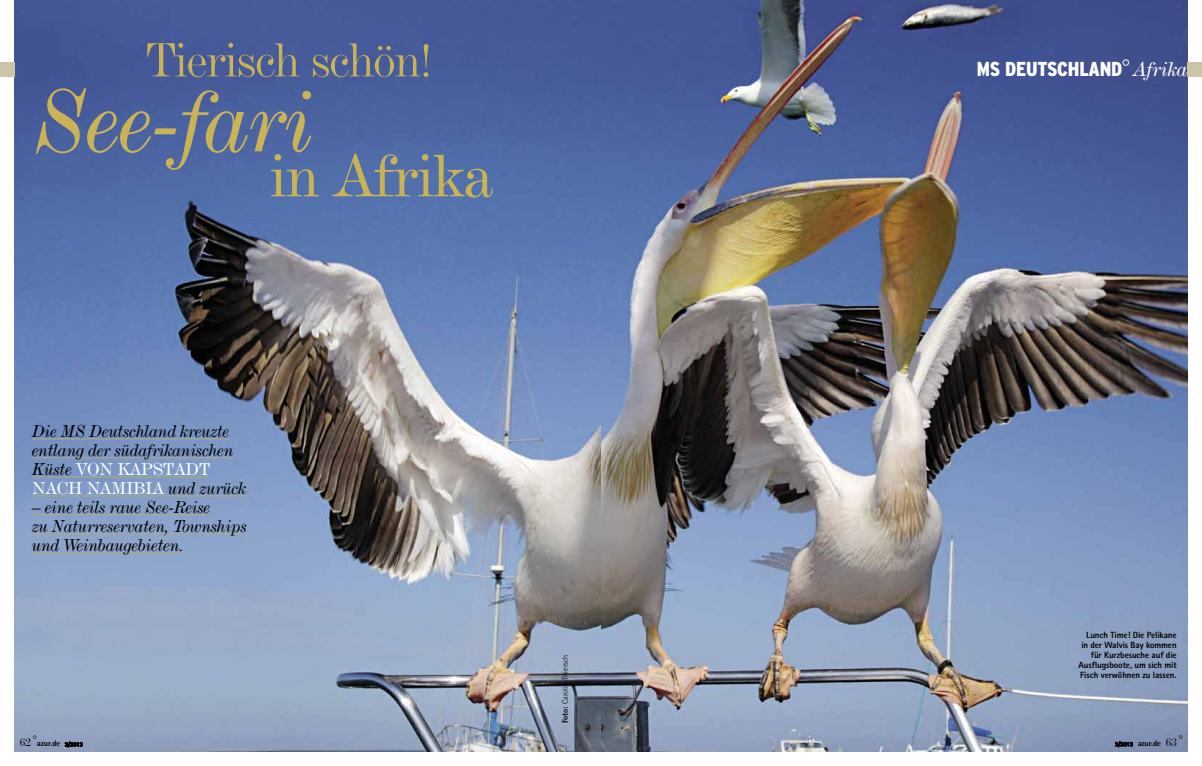
<style>
.page{position:relative;width:1202px;height:766px;background:#fff}
.page>*{position:absolute;margin:0;border:0;box-sizing:border-box;transform-origin:0 0}
.t1{font:92px "De Vinne BT Italic Text";letter-spacing:-.01em;color:#c9b356}
.t2{font:63px "De Vinne BT Text";letter-spacing:-.02em;color:#c9b356}
.t3{font:50px "De Vinne BT";letter-spacing:-.025em;color:#c9b356}
.t4{font:900 condensed 20.1px "Interstate";letter-spacing:-.01em;color:#fff}
.t5{font:18px/19px "De Vinne BT Italic Text";letter-spacing:-.01em;color:#000}
.t6{font:18px/19px "De Vinne BT Text";letter-spacing:-.01em;color:#fff}
.t7{font:12px "De Vinne BT";color:#000}
.t8{font:800 9px/10px "Rotis Sans Serif";letter-spacing:-.01em;color:#000;text-align:right}
.t9{font:800 8px "Rotis Semi Sans";letter-spacing:-.01em;color:#000}
.t10{font:300 8px "Rotis Semi Sans";letter-spacing:.01em;color:#000}
.s1{font-family:"De Vinne BT Italic Text";color:#000}
.s2{font-weight:800}
.s3{font-family:"De Vinne BT Text";font-weight:400;font-stretch:normal;font-size:23.5px}
.s4{font-family:"De Vinne BT Italic Text";font-weight:400;font-stretch:normal;font-size:21.3px}
.s5{font-size:6px}
.s6{font-family:"De Vinne BT";font-weight:400;font-size:12px}
</style>
<div class="page">
<img style="left:14px;top:0;width:1174px;height:751px">
<svg style="left:1115px;top:741px;width:18px;height:5px"></svg>
<div style="left:1188px;top:62px;width:14px;height:14px;background:#cbc4a5"></div>
<svg style="left:65px;top:741px;width:18px;height:6px"></svg>
<div style="left:0;top:62px;width:14px;height:14px;background:#cbc4a5"></div>
<hr style="left:32px;top:438px;width:198px;height:1px;background:#b3a97f">
<hr style="left:32px;top:457px;width:202px;height:1px;background:#b3a97f">
<hr style="left:32px;top:476px;width:179px;height:1px;background:#b3a97f">
<hr style="left:32px;top:495px;width:215px;height:1px;background:#b3a97f">
<hr style="left:32px;top:514px;width:179px;height:1px;background:#b3a97f">
<hr style="left:32px;top:533px;width:215px;height:1px;background:#b3a97f">
<hr style="left:32px;top:552px;width:152px;height:1px;background:#b3a97f">
<h3 class="t3" style="left:145px;top:29px;width:289px">Tierisch schön!</h3>
<h1 class="t1" style="left:34px;top:65px;width:283px">See-fari</h1>
<h2 class="t2" style="left:270px;top:137px;width:225px">IN AFRIKA</h2>
<p class="t5" style="left:32px;top:421px;width:203px">Die MS Deutschland kreuzte entlang der südafrikanischen</p>
<p class="t6" style="left:32px;top:459px;width:216px"><span class="s1">Küste</span> VON KAPSTADT<br>NACH NAMIBIA <span class="s1">und zurück</span></p>
<p class="t5" style="left:32px;top:497px;width:216px">– eine teils raue See-Reise<br>zu Naturreservaten, Townships und Weinbaugebieten.</p>
<p class="t10" style="left:561px;top:723px;width:70px;rotate:-90deg"><span class="s2">Foto:</span> Carolin Thiersch</p>
<p class="t4" style="left:977px;top:58px;width:213px">MS DEUTSCHLAND<span class="s3">°</span> <span class="s4">Afrika</span></p>
<p class="t8" style="left:1078px;top:629px;width:100px">Lunch Time! Die Pelikane in der Walvis Bay kommen für Kurzbesuche auf die<br>Ausflugsboote, um sich mit<br>Fisch verwöhnen zu lassen.</p>
<p class="t7" style="left:20px;top:735px;width:19px">62 °</p>
<p class="t7" style="left:1179px;top:732px;width:5px">°</p>
<p class="t9" style="left:1115px;top:738px;width:64px"><span class="s5">2/2013</span> azur.de <span class="s6">63</span></p>
<p class="t9" style="left:37px;top:738px;width:47px">azur.de <span class="s5">2/2013</span></p>
</div>
